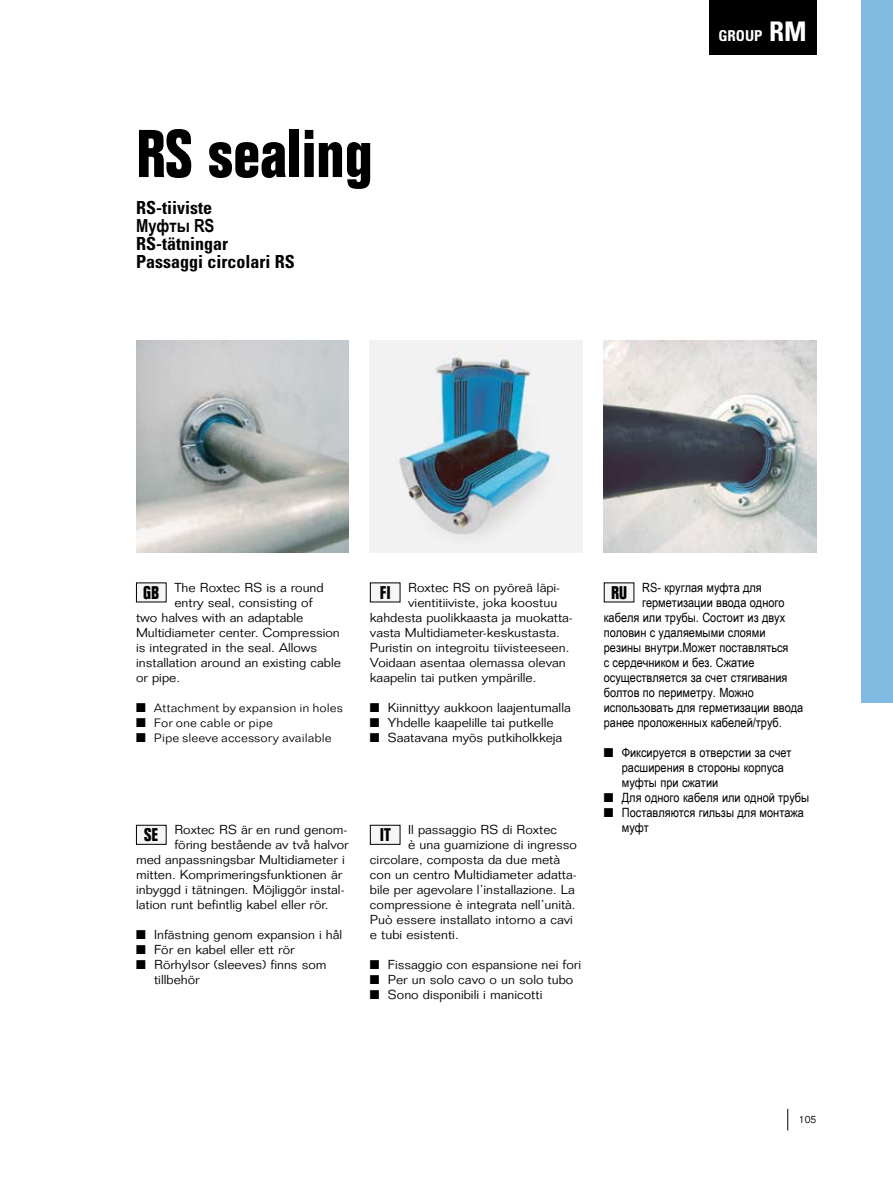
<style>
.page{position:relative;width:893px;height:1188px;background:#fff}
.page>*{position:absolute;margin:0;border:0;box-sizing:border-box;transform-origin:0 0}
.t1{font:700 condensed 66px "Folio";color:#000}
.t2{font:700 condensed 18px/18px "Univers";color:#000}
.t3{font:700 condensed 18px "Folio";color:#000}
.t4{font:700 18px "Arial Narrow";color:#000}
.t5{font:700 condensed 15px "Univers";color:#fff}
.t6{font:300 12.75px/15px "Folio";color:#000;scale:1.05 1}
.t7{font:12.75px/15px "Arial Narrow";color:#000;scale:1.05 1}
.t8{font:300 12.75px/15px "Folio TCE";color:#000;scale:1.05 1}
.t9{font:300 10.5px "Folio";color:#000}
.s1{font-size:27px}
</style>
<div class="page">
<svg style="left:787px;top:1109px;width:1px;height:21px"></svg>
<div style="left:709px;top:0;width:107px;height:54px;background:#000"></div>
<div style="left:861px;top:0;width:32px;height:702px;background:#81bbe2"></div>
<img style="left:136px;top:340px;width:213px;height:213px">
<img style="left:604px;top:340px;width:212px;height:213px">
<div style="left:136px;top:583px;width:30px;height:19px;background:#f6f6f6"></div>
<img style="left:370px;top:340px;width:213px;height:213px">
<div style="left:604px;top:583px;width:30px;height:19px;background:#f6f6f6"></div>
<div style="left:370px;top:583px;width:30px;height:19px;background:#f6f6f6"></div>
<div style="left:136px;top:825px;width:30px;height:19px;background:#f6f6f6"></div>
<div style="left:136px;top:825px;width:31px;height:20px;border:1px solid #000"></div>
<div style="left:370px;top:825px;width:30px;height:19px;background:#f6f6f6"></div>
<div style="left:370px;top:825px;width:30px;height:20px;border:1px solid #000"></div>
<h1 class="t1" style="left:136px;top:117px;width:238px">RS sealing</h1>
<h2 class="t2" style="left:136px;top:199px;width:78px">RS-tiiviste</h2>
<h2 class="t4" style="left:136px;top:212px;width:80px">Муфты RS</h2>
<h2 class="t2" style="left:136px;top:235px;width:160px">RS-tätningar<br>Passaggi circolari RS</h2>
<p class="t5" style="left:718px;top:26px;width:90px">GROUP <span class="s1">RM</span></p>
<p class="t6" style="left:174px;top:580px;width:144px">The Roxtec RS is a round</p>
<p class="t6" style="left:174px;top:595px;width:133px">entry seal, consisting of</p>
<p class="t6" style="left:136px;top:610px;width:161px">two halves with an adaptable</p>
<p class="t6" style="left:136px;top:625px;width:196px">Multidiameter center. Compression</p>
<p class="t6" style="left:136px;top:640px;width:174px">is integrated in the seal. Allows</p>
<p class="t6" style="left:136px;top:655px;width:197px">installation around an existing cable</p>
<p class="t6" style="left:136px;top:670px;width:43px">or pipe.</p>
<p class="t8" style="left:154px;top:700px;width:182px">Attachment by expansion in holes<br>For one cable or pipe<br>Pipe sleeve accessory available</p>
<h2 class="t3" style="left:143px;top:582px;width:17px">GB</h2>
<p class="t6" style="left:408px;top:580px;width:146px">Roxtec RS on pyöreä läpi-</p>
<p class="t6" style="left:408px;top:595px;width:143px">vientitiiviste, joka koostuu</p>
<p class="t6" style="left:370px;top:610px;width:195px">kahdesta puolikkaasta ja muokatta-</p>
<p class="t6" style="left:370px;top:625px;width:183px">vasta Multidiameter-keskustasta.</p>
<p class="t6" style="left:370px;top:640px;width:192px">Puristin on integroitu tiivisteeseen.</p>
<p class="t6" style="left:370px;top:655px;width:188px">Voidaan asentaa olemassa olevan</p>
<p class="t6" style="left:370px;top:670px;width:160px">kaapelin tai putken ympärille.</p>
<p class="t6" style="left:388px;top:700px;width:176px">Kiinnittyy aukkoon laajentumalla<br>Yhdelle kaapelille tai putkelle<br>Saatavana myös putkiholkkeja</p>
<h2 class="t3" style="left:380px;top:582px;width:12px">FI</h2>
<p class="t6" style="left:174px;top:822px;width:166px">Roxtec RS är en rund genom-</p>
<p class="t6" style="left:174px;top:837px;width:168px">föring bestående av två halvor</p>
<p class="t6" style="left:136px;top:852px;width:200px">med anpassningsbar Multidiameter i</p>
<p class="t6" style="left:136px;top:867px;width:198px">mitten. Komprimeringsfunktionen är</p>
<p class="t6" style="left:136px;top:882px;width:200px">inbyggd i tätningen. Möjliggör instal-</p>
<p class="t6" style="left:136px;top:897px;width:185px">lation runt befintlig kabel eller rör.</p>
<p class="t6" style="left:154px;top:927px;width:181px">Infästning genom expansion i hål<br>För en kabel eller ett rör<br>Rörhylsor (sleeves) finns som tillbehör</p>
<h2 class="t3" style="left:144px;top:825px;width:15px">SE</h2>
<p class="t6" style="left:408px;top:822px;width:143px">Il passaggio RS di Roxtec</p>
<p class="t6" style="left:408px;top:837px;width:162px">è una guarnizione di ingresso</p>
<p class="t6" style="left:370px;top:852px;width:183px">circolare, composta da due metà</p>
<p class="t6" style="left:370px;top:867px;width:198px">con un centro Multidiameter adatta-</p>
<p class="t6" style="left:370px;top:882px;width:197px">bile per agevolare l’installazione. La</p>
<p class="t6" style="left:370px;top:897px;width:197px">compressione è integrata nell’unità.</p>
<p class="t6" style="left:370px;top:912px;width:195px">Può essere installato intorno a cavi</p>
<p class="t6" style="left:370px;top:927px;width:86px">e tubi esistenti.</p>
<p class="t6" style="left:388px;top:957px;width:186px">Fissaggio con espansione nei fori<br>Per un solo cavo o un solo tubo<br>Sono disponibili i manicotti</p>
<h2 class="t3" style="left:380px;top:825px;width:12px">IT</h2>
<p class="t7" style="left:642px;top:579px;width:116px">RS- круглая муфта для</p>
<p class="t7" style="left:642px;top:594px;width:137px">герметизации ввода одного</p>
<p class="t7" style="left:604px;top:609px;width:174px">кабеля или трубы. Состоит из двух</p>
<p class="t7" style="left:604px;top:624px;width:155px">половин с удаляемыми слоями</p>
<p class="t7" style="left:604px;top:639px;width:177px">резины внутри.Может поставляться</p>
<p class="t7" style="left:604px;top:654px;width:145px">с сердечником и без. Сжатие</p>
<p class="t7" style="left:604px;top:669px;width:176px">осуществляется за счет стягивания</p>
<p class="t7" style="left:604px;top:684px;width:145px">болтов по периметру. Можно</p>
<p class="t7" style="left:604px;top:699px;width:191px">использовать для герметизации ввода</p>
<p class="t7" style="left:604px;top:714px;width:171px">ранее проложенных кабелей/труб.</p>
<p class="t7" style="left:622px;top:744px;width:180px">Фиксируется в отверстии за счет расширения в стороны корпуса муфты при сжатии<br>Для одного кабеля или одной трубы<br>Поставляются гильзы для монтажа муфт</p>
<h2 class="t3" style="left:611px;top:582px;width:17px">RU</h2>
<p class="t9" style="left:799px;top:1113px;width:19px">105</p>
</div>
